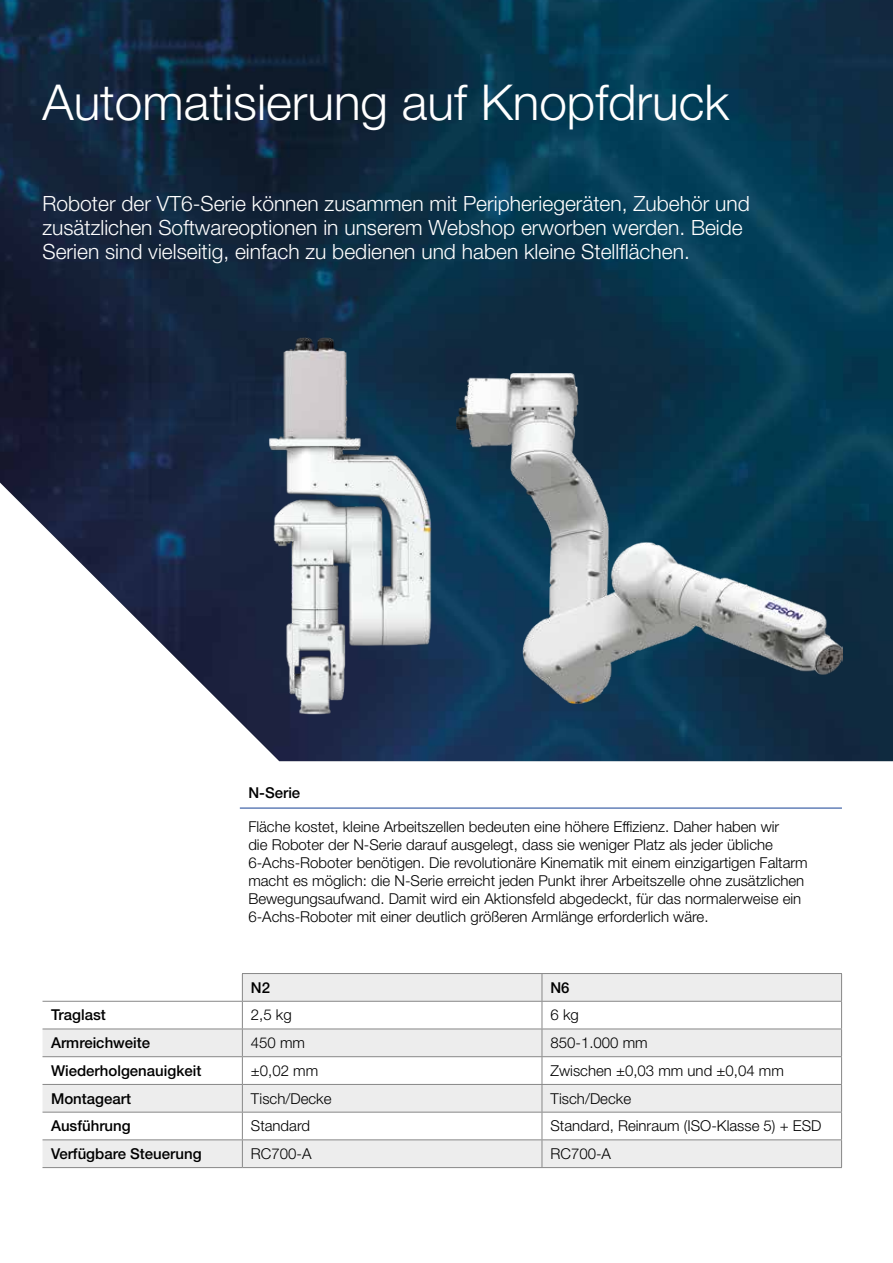
<style>
.page{position:relative;width:893px;height:1263px;background:#fff}
.page>*{position:absolute;margin:0;border:0;box-sizing:border-box;transform-origin:0 0}
.t1{font:300 49.5px "Helvetica Neue LT Pro";color:#fff}
.t2{font:300 21px/24px "Helvetica Neue LT Pro";color:#fff}
.t3{font:300 15px/18px "Helvetica Neue LT Pro";color:#000}
.t4{font:500 15px "Helvetica Neue LT Pro";color:#000}
</style>
<div class="page">
<img style="left:0;top:0;width:893px;height:761px">
<svg style="left:43px;top:974px;width:798px;height:54px"></svg>
<svg style="left:43px;top:1029px;width:798px;height:138px;fill:#ededed"></svg>
<hr style="left:242px;top:973px;width:300px;height:1px;background:#878787">
<hr style="left:542px;top:973px;width:300px;height:1px;background:#878787">
<hr style="left:242px;top:1001px;width:300px;height:1px;background:#878787">
<hr style="left:542px;top:1001px;width:300px;height:1px;background:#878787">
<hr style="left:242px;top:1028px;width:300px;height:1px;background:#878787">
<hr style="left:542px;top:1028px;width:300px;height:1px;background:#878787">
<hr style="left:242px;top:1056px;width:300px;height:1px;background:#878787">
<hr style="left:542px;top:1056px;width:300px;height:1px;background:#878787">
<hr style="left:242px;top:1084px;width:300px;height:1px;background:#878787">
<hr style="left:542px;top:1084px;width:300px;height:1px;background:#878787">
<hr style="left:242px;top:1112px;width:300px;height:1px;background:#878787">
<hr style="left:542px;top:1112px;width:300px;height:1px;background:#878787">
<hr style="left:242px;top:1139px;width:300px;height:1px;background:#878787">
<hr style="left:542px;top:1139px;width:300px;height:1px;background:#878787">
<hr style="left:242px;top:1167px;width:300px;height:1px;background:#878787">
<hr style="left:542px;top:1167px;width:300px;height:1px;background:#878787">
<hr style="left:43px;top:1001px;width:199px;height:1px;background:#878787">
<hr style="left:43px;top:1028px;width:199px;height:1px;background:#878787">
<hr style="left:43px;top:1056px;width:199px;height:1px;background:#878787">
<hr style="left:43px;top:1084px;width:199px;height:1px;background:#878787">
<hr style="left:43px;top:1112px;width:199px;height:1px;background:#878787">
<hr style="left:43px;top:1139px;width:199px;height:1px;background:#878787">
<hr style="left:43px;top:1167px;width:199px;height:1px;background:#878787">
<svg style="left:542px;top:974px;width:1px;height:193px"></svg>
<svg style="left:242px;top:974px;width:1px;height:193px"></svg>
<svg style="left:841px;top:974px;width:1px;height:193px"></svg>
<hr style="left:240px;top:808px;width:602px;height:1px;background:#164194">
<img style="left:243px;top:325px;width:217px;height:402px">
<img style="left:456px;top:373px;width:387px;height:331px">
<h1 class="t1" style="left:43px;top:73px;width:688px">Automatisierung auf Knopfdruck</h1>
<h2 class="t2" style="left:43px;top:191px;width:709px">Roboter der VT6-Serie können zusammen mit Peripheriegeräten, Zubehör und zusätzlichen Softwareoptionen in unserem Webshop erworben werden. Beide<br>Serien sind vielseitig, einfach zu bedienen und haben kleine Stellflächen.</h2>
<p class="t4" style="left:248px;top:784px;width:53px">N-Serie</p>
<p class="t3" style="left:248px;top:817px;width:561px">Fläche kostet, kleine Arbeitszellen bedeuten eine höhere Effizienz. Daher haben wir<br>die Roboter der N-Serie darauf ausgelegt, dass sie weniger Platz als jeder übliche 6-Achs-Roboter benötigen. Die revolutionäre Kinematik mit einem einzigartigen Faltarm macht es möglich: die N-Serie erreicht jeden Punkt ihrer Arbeitszelle ohne zusätzlichen Bewegungsaufwand. Damit wird ein Aktionsfeld abgedeckt, für das normalerweise ein 6-Achs-Roboter mit einer deutlich größeren Armlänge erforderlich wäre.</p>
<p class="t4" style="left:251px;top:978px;width:21px">N2</p>
<p class="t4" style="left:550px;top:978px;width:21px">N6</p>
<p class="t4" style="left:51px;top:1006px;width:56px">Traglast</p>
<p class="t3" style="left:251px;top:1006px;width:42px">2,5 kg</p>
<p class="t3" style="left:550px;top:1006px;width:30px">6 kg</p>
<p class="t4" style="left:51px;top:1034px;width:101px">Armreichweite</p>
<p class="t3" style="left:251px;top:1033px;width:56px">450 mm</p>
<p class="t3" style="left:550px;top:1033px;width:99px">850-1.000 mm</p>
<p class="t4" style="left:51px;top:1061px;width:152px">Wiederholgenauigkeit</p>
<p class="t3" style="left:251px;top:1061px;width:69px">±0,02 mm</p>
<p class="t3" style="left:550px;top:1061px;width:235px">Zwischen ±0,03 mm und ±0,04 mm</p>
<p class="t4" style="left:51px;top:1089px;width:82px">Montageart</p>
<p class="t3" style="left:251px;top:1089px;width:82px">Tisch/Decke</p>
<p class="t3" style="left:550px;top:1089px;width:82px">Tisch/Decke</p>
<p class="t4" style="left:51px;top:1117px;width:81px">Ausführung</p>
<p class="t3" style="left:251px;top:1117px;width:61px">Standard</p>
<p class="t3" style="left:550px;top:1117px;width:273px">Standard, Reinraum (ISO-Klasse 5) + ESD</p>
<p class="t4" style="left:51px;top:1145px;width:152px">Verfügbare Steuerung</p>
<p class="t3" style="left:251px;top:1144px;width:62px">RC700-A</p>
<p class="t3" style="left:550px;top:1144px;width:62px">RC700-A</p>
</div>
